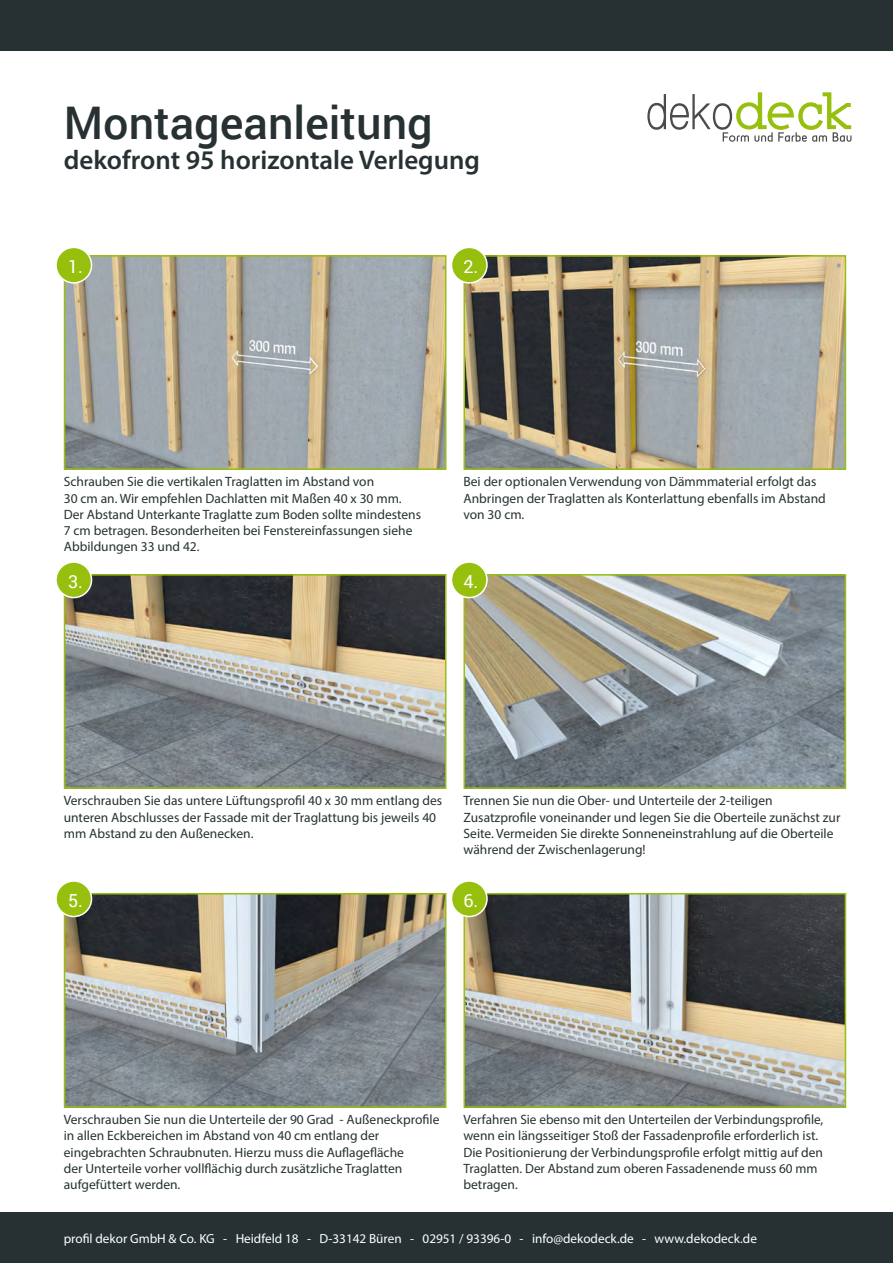
<style>
.page{position:relative;width:893px;height:1263px;background:#fff}
.page>*{position:absolute;margin:0;border:0;box-sizing:border-box;transform-origin:0 0}
.t1{font:500 45px "Roboto";color:#273133}
.t2{font:600 27px "Myriad Pro";color:#273133}
.t3{font:18px "Roboto";color:#fff}
.t4{font:13.5px/16.2px "Myriad Pro";color:#273133}
.t5{font:13.2px "Myriad Pro";color:#fff}
</style>
<div class="page">
<svg style="left:647px;top:92px;width:204px;height:50px"></svg>
<div style="left:0;top:0;width:893px;height:51px;background:#273133"></div>
<div style="left:0;top:1212px;width:893px;height:51px;background:#273133"></div>
<img style="left:67px;top:258px;width:376px;height:209px">
<div style="left:64px;top:255px;width:382px;height:215px;border:2px solid #97bf0d"></div>
<img style="left:466px;top:258px;width:377px;height:209px">
<div style="left:463px;top:255px;width:383px;height:215px;border:2px solid #97bf0d"></div>
<img style="left:67px;top:577px;width:376px;height:209px">
<div style="left:64px;top:574px;width:382px;height:215px;border:2px solid #97bf0d"></div>
<img style="left:466px;top:577px;width:377px;height:209px">
<div style="left:463px;top:574px;width:383px;height:215px;border:2px solid #97bf0d"></div>
<img style="left:67px;top:896px;width:376px;height:209px">
<div style="left:64px;top:893px;width:382px;height:215px;border:2px solid #97bf0d"></div>
<img style="left:466px;top:896px;width:377px;height:209px">
<div style="left:463px;top:893px;width:383px;height:215px;border:2px solid #97bf0d"></div>
<div style="left:56px;top:247px;width:36px;height:36px;background:#97bf0d;border-radius:50%"></div>
<div style="left:55px;top:247px;width:37px;height:37px;border:2px solid #fff;border-radius:50%"></div>
<div style="left:451px;top:247px;width:36px;height:36px;background:#97bf0d;border-radius:50%"></div>
<div style="left:451px;top:247px;width:37px;height:37px;border:2px solid #fff;border-radius:50%"></div>
<div style="left:56px;top:562px;width:36px;height:36px;background:#97bf0d;border-radius:50%"></div>
<div style="left:55px;top:561px;width:37px;height:37px;border:2px solid #fff;border-radius:50%"></div>
<div style="left:451px;top:562px;width:36px;height:36px;background:#97bf0d;border-radius:50%"></div>
<div style="left:451px;top:561px;width:37px;height:37px;border:2px solid #fff;border-radius:50%"></div>
<div style="left:56px;top:881px;width:36px;height:35px;background:#97bf0d;border-radius:50%"></div>
<div style="left:55px;top:880px;width:37px;height:37px;border:2px solid #fff;border-radius:50%"></div>
<div style="left:451px;top:881px;width:36px;height:35px;background:#97bf0d;border-radius:50%"></div>
<div style="left:451px;top:880px;width:37px;height:37px;border:2px solid #fff;border-radius:50%"></div>
<h1 class="t1" style="left:64px;top:91px;width:370px">Montageanleitung</h1>
<h2 class="t2" style="left:64px;top:143px;width:418px">dekofront 95 horizontale Verlegung</h2>
<p class="t3" style="left:68px;top:254px;width:16px">1.</p>
<p class="t3" style="left:463px;top:254px;width:16px">2.</p>
<p class="t4" style="left:64px;top:474px;width:312px">Schrauben Sie die vertikalen Traglatten im Abstand von</p>
<p class="t4" style="left:64px;top:490px;width:359px">30 cm an. Wir empfehlen Dachlatten mit Maßen 40 x 30 mm.<br>Der Abstand Unterkante Traglatte zum Boden sollte mindestens 7 cm betragen. Besonderheiten bei Fenstereinfassungen siehe Abbildungen 33 und 42.</p>
<p class="t4" style="left:463px;top:474px;width:364px">Bei der optionalen Verwendung von Dämmmaterial erfolgt das<br>Anbringen der Traglatten als Konterlattung ebenfalls im Abstand von 30 cm.</p>
<p class="t3" style="left:68px;top:569px;width:16px">3.</p>
<p class="t3" style="left:463px;top:569px;width:16px">4.</p>
<p class="t4" style="left:64px;top:792px;width:380px">Verschrauben Sie das untere Lüftungsprofil 40 x 30 mm entlang des unteren Abschlusses der Fassade mit der Traglattung bis jeweils 40 mm Abstand zu den Außenecken.</p>
<p class="t4" style="left:463px;top:792px;width:378px">Trennen Sie nun die Ober- und Unterteile der 2-teiligen Zusatzprofile voneinander und legen Sie die Oberteile zunächst zur Seite. Vermeiden Sie direkte Sonneneinstrahlung auf die Oberteile während der Zwischenlagerung!</p>
<p class="t3" style="left:68px;top:887px;width:16px">5.</p>
<p class="t3" style="left:463px;top:887px;width:16px">6.</p>
<p class="t4" style="left:64px;top:1111px;width:377px">Verschrauben Sie nun die Unterteile der 90 Grad - Außeneckprofile in allen Eckbereichen im Abstand von 40 cm entlang der eingebrachten Schraubnuten. Hierzu muss die Auflagefläche<br>der Unterteile vorher vollflächig durch zusätzliche Traglatten aufgefüttert werden.</p>
<p class="t4" style="left:463px;top:1111px;width:361px">Verfahren Sie ebenso mit den Unterteilen der Verbindungsprofile, wenn ein längsseitiger Stoß der Fassadenprofile erforderlich ist.<br>Die Positionierung der Verbindungsprofile erfolgt mittig auf den Traglatten. Der Abstand zum oberen Fassadenende muss 60 mm betragen.</p>
<p class="t5" style="left:64px;top:1230px;width:695px">profil dekor GmbH &amp; Co. KG - Heidfeld 18 - D-33142 Büren - 02951 / 93396-0 - info@dekodeck.de - www.dekodeck.de</p>
</div>
